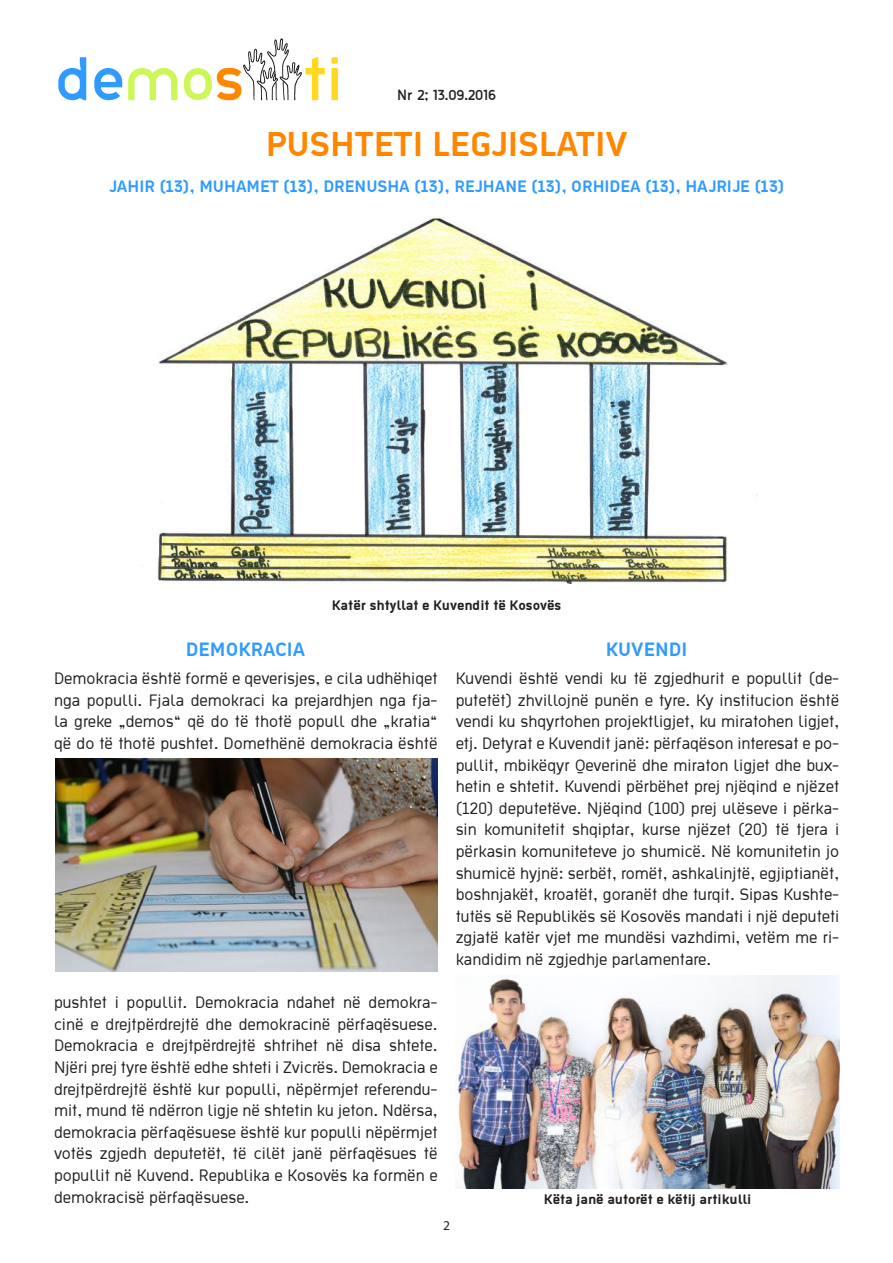
<style>
.page{position:relative;width:893px;height:1263px;background:#fff}
.page>*{position:absolute;margin:0;border:0;box-sizing:border-box;transform-origin:0 0}
.t1{font:700 37.5px "Ekstropia";color:#ff8700}
.t2{font:700 21px "Ekstropia";color:#309bff}
.t3{font:18px/21.6px "Ekstropia";color:#241f1f;text-align:justify}
.t4{font:700 18px "Ekstropia";color:#309bff}
.t5{font:700 15px "Ekstropia";color:#241f1f}
.t6{font:13.5px "Thelbi Kujtesa";color:#241f1f}
.t7{font:13.5px "Myriad Pro";color:#241f1f}
</style>
<div class="page">
<svg style="left:58px;top:57px;width:28px;height:43px"></svg>
<svg style="left:94px;top:68px;width:28px;height:32px"></svg>
<svg style="left:128px;top:68px;width:50px;height:32px"></svg>
<svg style="left:331px;top:57px;width:7px;height:43px"></svg>
<svg style="left:184px;top:38px;width:141px;height:62px"></svg>
<img style="left:157px;top:217px;width:601px;height:367px">
<img style="left:456px;top:975px;width:383px;height:213px">
<img style="left:55px;top:759px;width:382px;height:212px">
<p class="t6" style="left:397px;top:85px;width:100px">Nr 2; 13.09.2016</p>
<h1 class="t1" style="left:266px;top:121px;width:363px">PUSHTETI LEGJISLATIV</h1>
<p class="t4" style="left:109px;top:176px;width:677px">JAHIR (13), MUHAMET (13), DRENUSHA (13), REJHANE (13), ORHIDEA (13), HAJRIJE (13)</p>
<p class="t5" style="left:332px;top:597px;width:231px">Katër shtyllat e Kuvendit të Kosovës</p>
<p class="t2" style="left:186px;top:637px;width:121px">DEMOKRACIA</p>
<p class="t2" style="left:606px;top:637px;width:83px">KUVENDI</p>
<p class="t3" style="left:54px;top:667px;width:385px">Demokracia është formë e qeverisjes, e cila udhëhiqet nga populli. Fjala demokraci ka prejardhjen nga fja&shy;la greke „demos“ që do të thotë popull dhe „kratia“ që do të thotë pushtet. Domethënë demokracia është</p>
<p class="t3" style="left:54px;top:991px;width:385px">pushtet i popullit. Demokracia ndahet në demokra&shy;cinë e drejtpërdrejtë dhe demokracinë përfaqësuese.<br>Demokracia e drejtpërdrejtë shtrihet në disa shtete.<br>Njëri prej tyre është edhe shteti i Zvicrës. Demokracia e drejtpërdrejtë është kur populli, nëpërmjet referendu&shy;mit, mund të ndërron ligje në shtetin ku jeton. Ndërsa, demokracia përfaqësuese është kur populli nëpërmjet votës zgjedh deputetët, të cilët janë përfaqësues të popullit në Kuvend. Republika e Kosovës ka formën e demokracisë përfaqësuese.</p>
<p class="t3" style="left:456px;top:667px;width:385px">Kuvendi është vendi ku të zgjedhurit e popullit (de&shy;putetët) zhvillojnë punën e tyre. Ky institucion është vendi ku shqyrtohen projektligjet, ku miratohen ligjet, etj. Detyrat e Kuvendit janë: përfaqëson interesat e po&shy;pullit, mbikëqyr Qeverinë dhe miraton ligjet dhe bux&shy;hetin e shtetit. Kuvendi përbëhet prej njëqind e njëzet (120) deputetëve. Njëqind (100) prej ulëseve i përka&shy;sin komunitetit shqiptar, kurse njëzet (20) të tjera i përkasin komuniteteve jo shumicë. Në komunitetin jo shumicë hyjnë: serbët, romët, ashkalinjtë, egjiptianët, boshnjakët, kroatët, goranët dhe turqit. Sipas Kushte&shy;tutës së Republikës së Kosovës mandati i një deputeti zgjatë katër vjet me mundësi vazhdimi, vetëm me ri&shy;kandidim në zgjedhje parlamentare.</p>
<p class="t5" style="left:544px;top:1190px;width:209px">Këta janë autorët e këtij artikulli</p>
<p class="t7" style="left:443px;top:1217px;width:8px">2</p>
</div>
